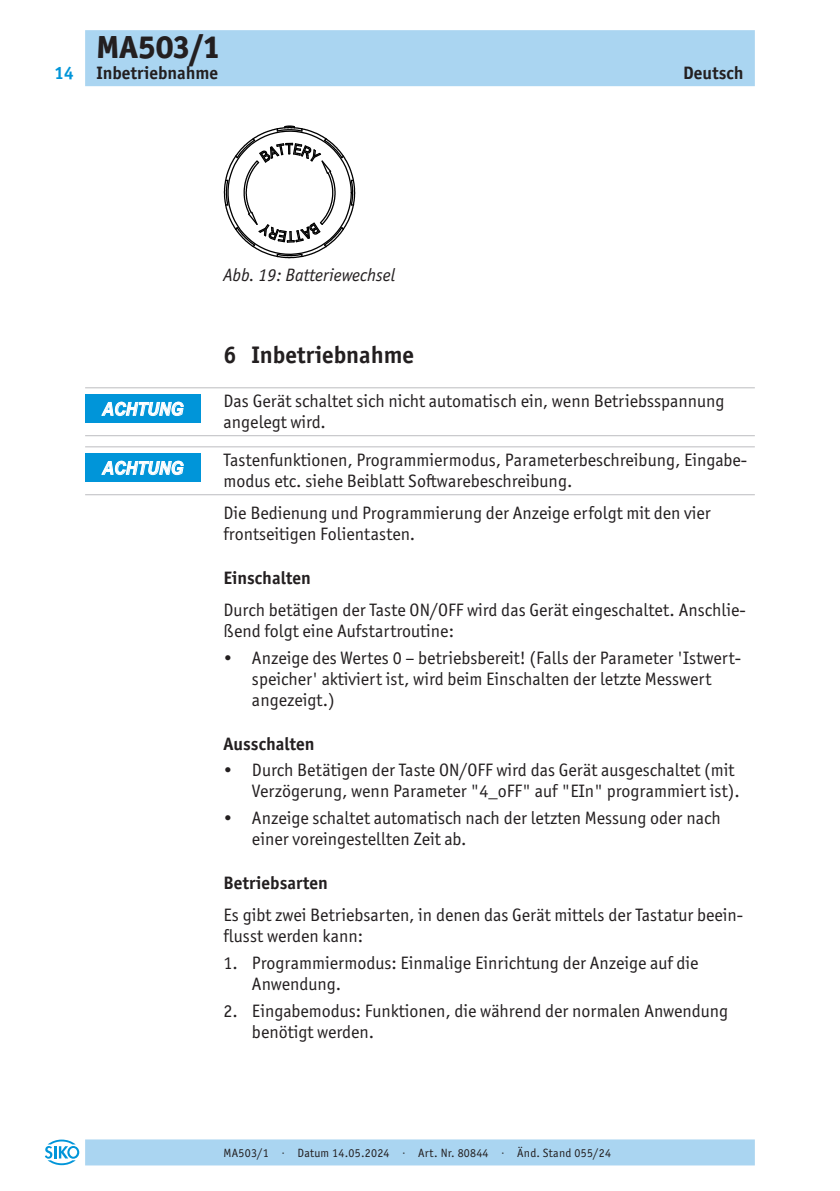
<style>
.page{position:relative;width:840px;height:1191px;background:#fff}
.page>*{position:absolute;margin:0;border:0;box-sizing:border-box;transform-origin:0 0}
.t1{font:800 32px "Officina Sans ITC Pro";color:#231f20}
.t2{font:700 24px "Officina Sans ITC Pro";color:#231f20}
._03__Fliesstext_Linien-oben_unten{font:18px/21px "Officina Sans ITC Pro";color:#231f20}
._03__Fliesstext{font:18px/21px "Officina Sans ITC Pro";color:#231f20}
._02__Ueberschrift{font:700 18px "Officina Sans ITC Pro";color:#231f20}
.t3{font:italic 18px "Officina Sans ITC Pro";color:#231f20}
.t4{font:italic 700 18px "Arial";color:#fff;scale:.9 1}
.t5{font:700 18px "Officina Sans ITC Pro";color:#0095d9}
.t6{font:12px "Officina Sans ITC Pro";letter-spacing:.02em;color:#231f20}
</style>
<div class="page">
<div style="left:85px;top:30px;width:669px;height:56px;background:#aad5f1"></div>
<div style="left:85px;top:1139px;width:669px;height:26px;background:#aad5f1"></div>
<svg style="left:45px;top:1139px;width:34px;height:26px"></svg>
<hr style="left:85px;top:387px;width:669px;height:1px;background:#bcbdc0">
<hr style="left:85px;top:435px;width:669px;height:1px;background:#bcbdc0">
<hr style="left:85px;top:446px;width:669px;height:1px;background:#bcbdc0">
<hr style="left:85px;top:494px;width:669px;height:1px;background:#bcbdc0">
<svg style="left:223px;top:125px;width:133px;height:134px"></svg>
<div style="left:85px;top:394px;width:116px;height:29px;background:#0095d9"></div>
<svg style="left:102px;top:402px;width:81px;height:14px"></svg>
<div style="left:85px;top:453px;width:116px;height:29px;background:#0095d9"></div>
<svg style="left:102px;top:461px;width:81px;height:14px"></svg>
<p class="t5" style="left:54px;top:62px;width:21px">14</p>
<h1 class="t1" style="left:96px;top:26px;width:123px">MA503/1</h1>
<p class="_02__Ueberschrift" style="left:96px;top:62px;width:123px">Inbetriebnahme</p>
<p class="_02__Ueberschrift" style="left:682px;top:62px;width:62px">Deutsch</p>
<p class="t4" style="left:102px;top:397px;width:92px">ACHTUNG</p>
<p class="t4" style="left:102px;top:456px;width:92px">ACHTUNG</p>
<p class="t3" style="left:223px;top:264px;width:173px">Abb. 19: Batteriewechsel</p>
<p class="t2" style="left:223px;top:340px;width:192px">6 Inbetriebnahme</p>
<p class="_03__Fliesstext_Linien-oben_unten" style="left:223px;top:390px;width:502px">Das Gerät schaltet sich nicht automatisch ein, wenn Betriebsspannung angelegt wird.</p>
<p class="_03__Fliesstext_Linien-oben_unten" style="left:223px;top:449px;width:525px">Tastenfunktionen, Programmiermodus, Parameterbeschreibung, Eingabe&shy;modus etc. siehe Beiblatt Softwarebeschreibung.</p>
<p class="_03__Fliesstext" style="left:223px;top:502px;width:488px">Die Bedienung und Programmierung der Anzeige erfolgt mit den vier frontseitigen Folientasten.</p>
<p class="_02__Ueberschrift" style="left:223px;top:567px;width:88px">Einschalten</p>
<p class="_03__Fliesstext" style="left:223px;top:599px;width:523px">Durch betätigen der Taste ON/OFF wird das Gerät eingeschaltet. Anschlie&shy;ßend folgt eine Aufstartroutine:</p>
<p class="_03__Fliesstext_Linien-oben_unten" style="left:252px;top:647px;width:490px;text-indent:-28px">• Anzeige des Wertes 0 – betriebsbereit! (Falls der Parameter 'Istwert&shy;speicher' aktiviert ist, wird beim Einschalten der letzte Messwert angezeigt.)</p>
<p class="_02__Ueberschrift" style="left:223px;top:732px;width:92px">Ausschalten</p>
<p class="_03__Fliesstext_Linien-oben_unten" style="left:223px;top:760px;width:517px;text-align:right">• Durch Betätigen der Taste ON/OFF wird das Gerät ausgeschaltet (mit<br>Verzögerung, wenn Parameter "4_oFF" auf "EIn" programmiert ist).</p>
<p class="_03__Fliesstext_Linien-oben_unten" style="left:252px;top:807px;width:470px;text-indent:-28px">• Anzeige schaltet automatisch nach der letzten Messung oder nach einer voreingestellten Zeit ab.</p>
<p class="_02__Ueberschrift" style="left:223px;top:871px;width:106px">Betriebsarten</p>
<p class="_03__Fliesstext" style="left:223px;top:904px;width:521px">Es gibt zwei Betriebsarten, in denen das Gerät mittels der Tastatur beein&shy;flusst werden kann:</p>
<p class="_03__Fliesstext_Linien-oben_unten" style="left:252px;top:952px;width:448px;text-indent:-28px">1. Programmiermodus: Einmalige Einrichtung der Anzeige auf die<br>Anwendung.</p>
<p class="_03__Fliesstext_Linien-oben_unten" style="left:252px;top:1000px;width:477px;text-indent:-28px">2. Eingabemodus: Funktionen, die während der normalen Anwendung benötigt werden.</p>
<p class="t6" style="left:223px;top:1145px;width:389px">MA503/1 · Datum 14.05.2024 · Art. Nr. 80844 · Änd. Stand 055/24</p>
</div>
